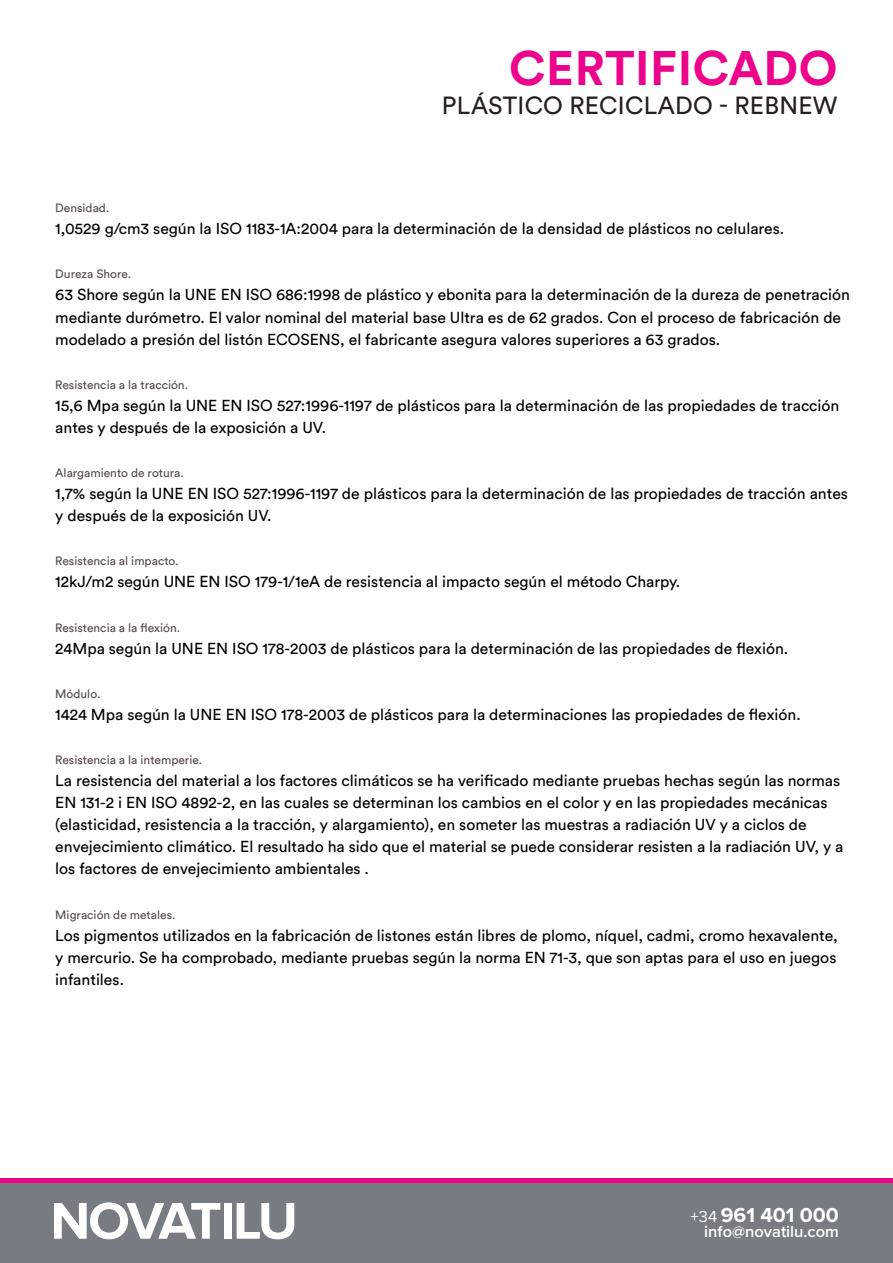
<style>
.page{position:relative;width:893px;height:1263px;background:#fff}
.page>*{position:absolute;margin:0;border:0;box-sizing:border-box;transform-origin:0 0}
.Titulos_apartados{font:700 48px "Circular Std";letter-spacing:.01em;color:#ed028c}
.Titulos_apartados-2{font:24.6px "Circular Std";letter-spacing:.01em;color:#231f20}
.t1{font:700 21px "Proxima Nova";color:#fff}
.t2{font:600 16.5px "Proxima Nova";color:#fff}
.t3{font:15.75px/22px "Circular Std";color:#000}
.t4{font:12px "Circular Std";color:#524a47}
.s1{font-weight:400;font-size:16.5px}
</style>
<div class="page">
<div style="left:0;top:1183px;width:893px;height:80px;background:#767c81"></div>
<svg style="left:54px;top:1202px;width:166px;height:37px"></svg>
<div style="left:224px;top:1203px;width:8px;height:36px;background:#fff"></div>
<svg style="left:237px;top:1203px;width:57px;height:36px"></svg>
<div style="left:0;top:1178px;width:893px;height:5px;background:#ed028c"></div>
<p class="Titulos_apartados" style="left:509px;top:37px;width:330px">CERTIFICADO</p>
<p class="Titulos_apartados-2" style="left:442px;top:90px;width:397px">PLÁSTICO RECICLADO - REBNEW</p>
<p class="t4" style="left:55px;top:201px;width:56px">Densidad.</p>
<p class="t3" style="left:55px;top:218px;width:731px">1,0529 g/cm3 según la ISO 1183-1A:2004 para la determinación de la densidad de plásticos no celulares.</p>
<p class="t4" style="left:55px;top:267px;width:77px">Dureza Shore.</p>
<p class="t3" style="left:55px;top:284px;width:796px">63 Shore según la UNE EN ISO 686:1998 de plástico y ebonita para la determinación de la dureza de penetración mediante durómetro. El valor nominal del material base Ultra es de 62 grados. Con el proceso de fabricación de modelado a presión del listón ECOSENS, el fabricante asegura valores superiores a 63 grados.</p>
<p class="t4" style="left:55px;top:377px;width:134px">Resistencia a la tracción.</p>
<p class="t3" style="left:55px;top:394px;width:786px">15,6 Mpa según la UNE EN ISO 527:1996-1197 de plásticos para la determinación de las propiedades de tracción antes y después de la exposición a UV.</p>
<p class="t4" style="left:55px;top:466px;width:130px">Alargamiento de rotura.</p>
<p class="t3" style="left:55px;top:482px;width:794px">1,7% según la UNE EN ISO 527:1996-1197 de plásticos para la determinación de las propiedades de tracción antes y después de la exposición UV.</p>
<p class="t4" style="left:55px;top:554px;width:125px">Resistencia al impacto.</p>
<p class="t3" style="left:55px;top:571px;width:626px">12kJ/m2 según UNE EN ISO 179-1/1eA de resistencia al impacto según el método Charpy.</p>
<p class="t4" style="left:55px;top:620px;width:126px">Resistencia a la flexión.</p>
<p class="t3" style="left:55px;top:637px;width:734px">24Mpa según la UNE EN ISO 178-2003 de plásticos para la determinación de las propiedades de flexión.</p>
<p class="t4" style="left:55px;top:686px;width:47px">Módulo.</p>
<p class="t3" style="left:55px;top:703px;width:747px">1424 Mpa según la UNE EN ISO 178-2003 de plásticos para la determinaciones las propiedades de flexión.</p>
<p class="t4" style="left:55px;top:752px;width:148px">Resistencia a la intemperie.</p>
<p class="t3" style="left:55px;top:769px;width:790px">La resistencia del material a los factores climáticos se ha verificado mediante pruebas hechas según las normas EN 131-2 i EN ISO 4892-2, en las cuales se determinan los cambios en el color y en las propiedades mecánicas (elasticidad, resistencia a la tracción, y alargamiento), en someter las muestras a radiación UV y a ciclos de envejecimiento climático. El resultado ha sido que el material se puede considerar resisten a la radiación UV, y a los factores de envejecimiento ambientales .</p>
<p class="t4" style="left:55px;top:907px;width:122px">Migración de metales.</p>
<p class="t3" style="left:55px;top:924px;width:784px;text-align:justify">Los pigmentos utilizados en la fabricación de listones están libres de plomo, níquel, cadmi, cromo hexavalente, y mercurio. Se ha comprobado, mediante pruebas según la norma EN 71-3, que son aptas para el uso en juegos infantiles.</p>
<p class="t1" style="left:691px;top:1202px;width:150px"><span class="s1">+34</span> 961 401 000</p>
<p class="t2" style="left:704px;top:1221px;width:136px">info@novatilu.com</p>
</div>
